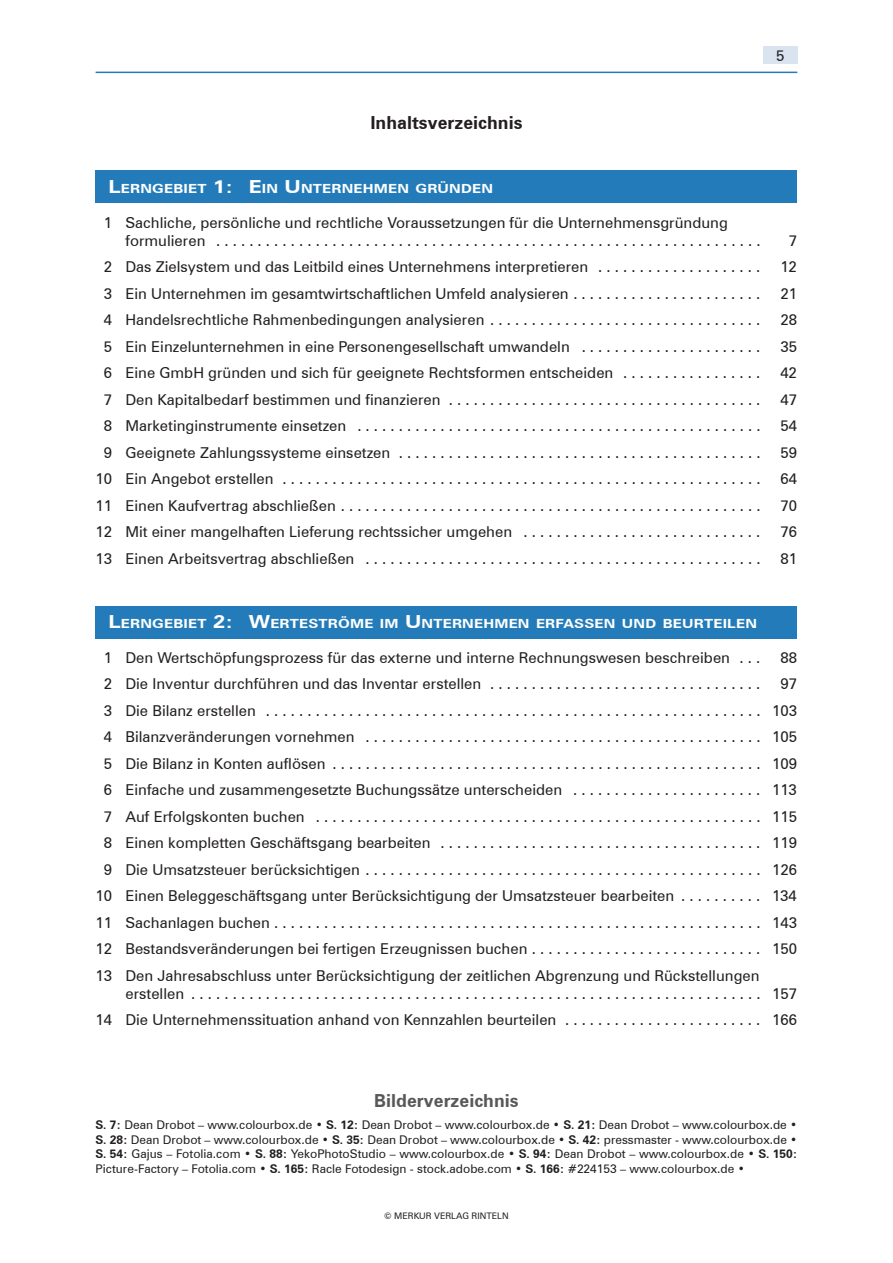
<style>
.page{position:relative;width:893px;height:1263px;background:#fff}
.page>*{position:absolute;margin:0;border:0;box-sizing:border-box;transform-origin:0 0}
.t1{font:700 18px "Zurich BT";color:#231f20}
.t2{font:700 18px "Zurich BT";color:#57585a}
.t3{font:15px/18px "Zurich BT";color:#231f20}
.t4{font:700 12.6px "Zurich BT";letter-spacing:.015em;color:#fff;scale:1.2 1}
.t5{font:12px/14.4px "Zurich BT";color:#231f20;text-align:justify}
.t6{font:9px "Zurich BT";color:#231f20}
.s1{font-size:18px}
.s2{font-weight:700}
</style>
<div class="page">
<div style="left:763px;top:47px;width:34px;height:17px;background:#dae4f1"></div>
<hr style="left:96px;top:72px;width:701px;height:1px;background:#237cb9">
<div style="left:96px;top:170px;width:701px;height:33px;background:#237cb9"></div>
<div style="left:96px;top:606px;width:701px;height:33px;background:#237cb9"></div>
<p class="t3" style="left:776px;top:47px;width:10px">5</p>
<p class="t1" style="left:370px;top:111px;width:154px">Inhaltsverzeichnis</p>
<p class="t4" style="left:108px;top:181px;width:322px"><span class="s1">L</span>ERNGEBIET <span class="s1">1: E</span>IN <span class="s1">U</span>NTERNEHMEN GRÜNDEN</p>
<p class="t3" style="left:125px;top:213px;width:637px;text-indent:-21px">1 Sachliche, persönliche und rechtliche Voraussetzungen für die Unternehmensgründung formulieren ..................................................................</p>
<p class="t3" style="left:789px;top:231px;width:10px">7</p>
<p class="t3" style="left:104px;top:258px;width:658px">2 Das Zielsystem und das Leitbild eines Unternehmens interpretieren . . . . . . . . . . . . . . . . . . . .</p>
<p class="t3" style="left:780px;top:258px;width:18px">12</p>
<p class="t3" style="left:104px;top:284px;width:658px">3 Ein Unternehmen im gesamtwirtschaftlichen Umfeld analysieren . . . . . . . . . . . . . . . . . . . . . . .</p>
<p class="t3" style="left:780px;top:284px;width:18px">21</p>
<p class="t3" style="left:104px;top:311px;width:658px">4 Handelsrechtliche Rahmenbedingungen analysieren . . . . . . . . . . . . . . . . . . . . . . . . . . . . . . . . .</p>
<p class="t3" style="left:780px;top:311px;width:18px">28</p>
<p class="t3" style="left:104px;top:337px;width:658px">5 Ein Einzelunternehmen in eine Personengesellschaft umwandeln . . . . . . . . . . . . . . . . . . . . . .</p>
<p class="t3" style="left:780px;top:337px;width:18px">35</p>
<p class="t3" style="left:104px;top:364px;width:658px">6 Eine GmbH gründen und sich für geeignete Rechtsformen entscheiden . . . . . . . . . . . . . . . . .</p>
<p class="t3" style="left:780px;top:364px;width:18px">42</p>
<p class="t3" style="left:104px;top:390px;width:658px">7 Den Kapitalbedarf bestimmen und finanzieren ......................................</p>
<p class="t3" style="left:780px;top:390px;width:18px">47</p>
<p class="t3" style="left:104px;top:417px;width:658px">8 Marketinginstrumente einsetzen .................................................</p>
<p class="t3" style="left:780px;top:417px;width:18px">54</p>
<p class="t3" style="left:104px;top:443px;width:658px">9 Geeignete Zahlungssysteme einsetzen ............................................</p>
<p class="t3" style="left:780px;top:443px;width:18px">59</p>
<p class="t3" style="left:96px;top:470px;width:666px">10 Ein Angebot erstellen ..........................................................</p>
<p class="t3" style="left:780px;top:470px;width:18px">64</p>
<p class="t3" style="left:96px;top:496px;width:666px">11 Einen Kaufvertrag abschließen ...................................................</p>
<p class="t3" style="left:780px;top:496px;width:18px">70</p>
<p class="t3" style="left:96px;top:523px;width:666px">12 Mit einer mangelhaften Lieferung rechtssicher umgehen . . . . . . . . . . . . . . . . . . . . . . . . . . . . .</p>
<p class="t3" style="left:780px;top:523px;width:18px">76</p>
<p class="t3" style="left:96px;top:549px;width:666px">13 Einen Arbeitsvertrag abschließen ................................................</p>
<p class="t3" style="left:780px;top:549px;width:18px">81</p>
<p class="t4" style="left:108px;top:616px;width:542px"><span class="s1">L</span>ERNGEBIET <span class="s1">2: W</span>ERTESTRÖME IM <span class="s1">U</span>NTERNEHMEN ERFASSEN UND BEURTEILEN</p>
<p class="t3" style="left:104px;top:648px;width:658px">1 Den Wertschöpfungsprozess für das externe und interne Rechnungswesen beschreiben . . .</p>
<p class="t3" style="left:780px;top:648px;width:18px">88</p>
<p class="t3" style="left:104px;top:675px;width:658px">2 Die Inventur durchführen und das Inventar erstellen . . . . . . . . . . . . . . . . . . . . . . . . . . . . . . . . .</p>
<p class="t3" style="left:780px;top:675px;width:18px">97</p>
<p class="t3" style="left:104px;top:701px;width:694px">3 Die Bilanz erstellen ............................................................ 103</p>
<p class="t3" style="left:104px;top:728px;width:694px">4 Bilanzveränderungen vornehmen ................................................ 105</p>
<p class="t3" style="left:104px;top:754px;width:694px">5 Die Bilanz in Konten auflösen .................................................... 109</p>
<p class="t3" style="left:104px;top:781px;width:694px">6 Einfache und zusammengesetzte Buchungssätze unterscheiden . . . . . . . . . . . . . . . . . . . . . . . 113</p>
<p class="t3" style="left:104px;top:807px;width:694px">7 Auf Erfolgskonten buchen ...................................................... 115</p>
<p class="t3" style="left:104px;top:834px;width:694px">8 Einen kompletten Geschäftsgang bearbeiten ....................................... 119</p>
<p class="t3" style="left:104px;top:860px;width:694px">9 Die Umsatzsteuer berücksichtigen ................................................ 126</p>
<p class="t3" style="left:96px;top:887px;width:703px">10 Einen Beleggeschäftsgang unter Berücksichtigung der Umsatzsteuer bearbeiten . . . . . . . . . . 134</p>
<p class="t3" style="left:96px;top:913px;width:703px">11 Sachanlagen buchen ........................................................... 143</p>
<p class="t3" style="left:96px;top:940px;width:703px">12 Bestandsveränderungen bei fertigen Erzeugnissen buchen . . . . . . . . . . . . . . . . . . . . . . . . . . . . 150</p>
<p class="t3" style="left:96px;top:966px;width:665px">13 Den Jahresabschluss unter Berücksichtigung der zeitlichen Abgrenzung und Rückstellungen</p>
<p class="t3" style="left:96px;top:980px;width:703px;line-height:26.5px;text-align:right">erstellen ..................................................................... 157<br>14 Die Unternehmenssituation anhand von Kennzahlen beurteilen . . . . . . . . . . . . . . . . . . . . . . . . 166</p>
<p class="t2" style="left:374px;top:1089px;width:146px">Bilderverzeichnis</p>
<p class="t5" style="left:96px;top:1118px;width:703px"><span class="s2">S. 7:</span> Dean Drobot – www.colourbox.de • <span class="s2">S. 12:</span> Dean Drobot – www.colourbox.de • <span class="s2">S. 21:</span> Dean Drobot – www.colourbox.de • <span class="s2">S. 28:</span> Dean Drobot – www.colourbox.de • <span class="s2">S. 35:</span> Dean Drobot – www.colourbox.de • <span class="s2">S. 42:</span> pressmaster - www.colourbox.de • <span class="s2">S. 54:</span> Gajus – Fotolia.com • <span class="s2">S. 88:</span> YekoPhotoStudio – www.colourbox.de • <span class="s2">S. 94:</span> Dean Drobot – www.colourbox.de • <span class="s2">S. 150:<br></span>Picture-Factory – Fotolia.com • <span class="s2">S. 165:</span> Racle Fotodesign - stock.adobe.com • <span class="s2">S. 166:</span> #224153 – www.colourbox.de •</p>
<p class="t6" style="left:384px;top:1210px;width:126px">© MERKUR VERLAG RINTELN</p>
</div>
